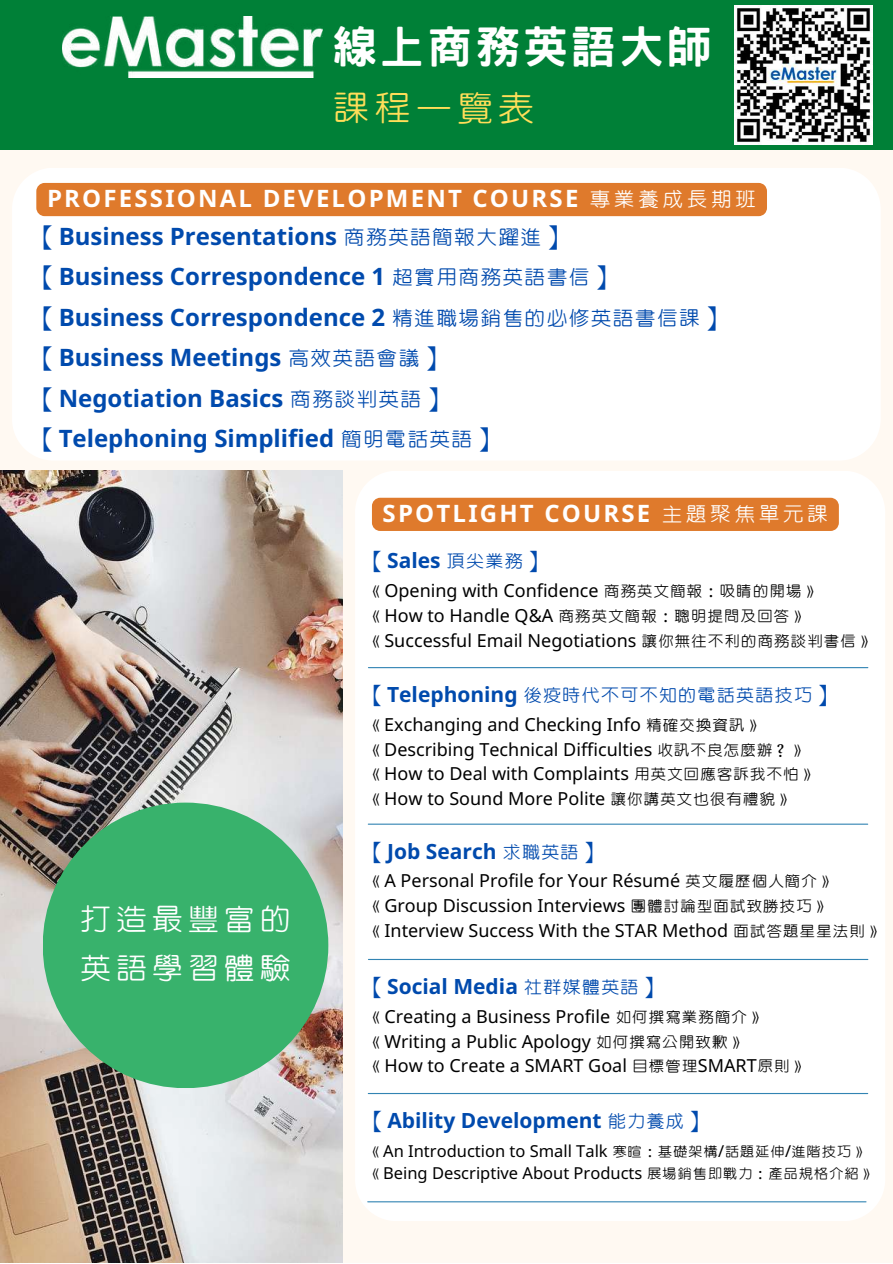
<style>
.page{position:relative;width:893px;height:1264px;background:#fff}
.page>*{position:absolute;margin:0;border:0;box-sizing:border-box;transform-origin:0 0}
.t1{font:800 45px "Han Wang Hei";letter-spacing:.065em;color:#fff}
.t2{font:42px "cw Te X Yen";letter-spacing:.065em;color:#ffde59}
.t3{font:36px/49.5px "cw Te X Yen";letter-spacing:.08em;color:#fff}
.t4{font:700 24px/40.5px "Noto Sans";color:#004aad}
.t5{font:700 24px/37.8px "Noto Sans";letter-spacing:.09em;color:#fff}
.t6{font:700 21px "Noto Sans";color:#004aad}
.t7{font:21px "cw Te X Yen";color:#004aad}
.t8{font:18px/24.8px "Noto Sans";color:#000}
.t9{font:18px "cw Te X Yen";color:#000}
.t10{font:16.5px/22.5px "Noto Sans";color:#000}
.s1{font-family:"cw Te X Yen";font-weight:400}
.s2{font-family:"cw Te X Yen";font-weight:400;color:#004aad}
.s3{color:#004aad}
.s4{font-family:"Noto Sans";font-weight:700}
.s5{font-family:"cw Te X Yen"}
.s6{font-family:"Noto Sans"}
</style>
<div class="page">
<div style="left:0;top:0;width:892px;height:1262px;background:#fff9f2"></div>
<img style="left:0;top:470px;width:343px;height:792px">
<div style="left:355px;top:471px;width:530px;height:749px;background:#fff"></div>
<hr style="left:368px;top:667px;width:499px;height:1px;background:#3284b3">
<hr style="left:368px;top:823px;width:499px;height:1px;background:#3284b3">
<hr style="left:368px;top:958px;width:499px;height:2px;background:#3284b3">
<hr style="left:368px;top:1092px;width:499px;height:2px;background:#3284b3">
<hr style="left:368px;top:1201px;width:497px;height:1px;background:#3284b3">
<div style="left:372px;top:498px;width:466px;height:33px;background:#df7a2c"></div>
<div style="left:12px;top:168px;width:868px;height:292px;background:#fff"></div>
<div style="left:43px;top:802px;width:285px;height:286px;background:#38b26c;border-radius:50%"></div>
<div style="left:0;top:0;width:892px;height:150px;background:#008037"></div>
<img style="left:63px;top:16px;width:259px;height:61px">
<img style="left:734px;top:6px;width:138px;height:138px">
<div style="left:36px;top:183px;width:731px;height:33px;background:#df7a2c"></div>
<h1 class="t1" style="left:332px;top:24px;width:381px">線上商務英語大師</h1>
<h2 class="t2" style="left:332px;top:89px;width:205px">課程一覽表</h2>
<h3 class="t5" style="left:37px;top:179px;width:721px;text-indent:10px">PROFESSIONAL DEVELOPMENT COURSE <span class="s1">專業養成長期班</span><span class="s2">【</span><span class="s3">Business Presentations</span> <span class="s2">商務英語簡報大躍進】</span></h3>
<h3 class="t4" style="left:37px;top:255px;width:687px"><span class="s1">【</span>Business Correspondence 1 <span class="s1">超實用商務英語書信】【</span>Business Correspondence 2 <span class="s1">精進職場銷售的必修英語書信課】【</span>Business Meetings <span class="s1">高效英語會議】<br>【</span>Negotiation Basics <span class="s1">商務談判英語】<br>【</span>Telephoning Simplified <span class="s1">簡明電話英語】</span></h3>
<h3 class="t5" style="left:382px;top:493px;width:447px">SPOTLIGHT COURSE <span class="s1">主題聚焦單元課</span></h3>
<p class="t7" style="left:368px;top:551px;width:176px">【<span class="s4">Sales</span> 頂尖業務】</p>
<p class="t8" style="left:368px;top:577px;width:452px"><span class="s5">《</span>Opening with Confidence <span class="s5">商務英文簡報：吸睛的開場》</span></p>
<p class="t9" style="left:368px;top:607px;width:440px">《<span class="s6">How to Handle Q&amp;A</span> 商務英文簡報：聰明提問及回答》</p>
<p class="t8" style="left:368px;top:627px;width:506px"><span class="s5">《</span>Successful Email Negotiations <span class="s5">讓你無往不利的商務談判書信》</span></p>
<p class="t7" style="left:368px;top:685px;width:466px">【<span class="s4">Telephoning</span> 後疫時代不可不知的電話英語技巧】</p>
<p class="t8" style="left:368px;top:711px;width:449px"><span class="s5">《</span>Exchanging and Checking Info <span class="s5">精確交換資訊》《</span>Describing Technical Difficulties <span class="s5">收訊不良怎麼辦？》《</span>How to Deal with Complaints <span class="s5">用英文回應客訴我不怕》《</span>How to Sound More Polite <span class="s5">讓你講英文也很有禮貌》</span></p>
<h3 class="t3" style="left:79px;top:895px;width:214px">打造最豐富的英語學習體驗</h3>
<p class="t6" style="left:368px;top:836px;width:232px"><span class="s1">【</span>Job Search <span class="s1">求職英語】</span></p>
<p class="t8" style="left:368px;top:868px;width:515px"><span class="s5">《</span>A Personal Profile for Your Résumé <span class="s5">英文履歷個人簡介》《</span>Group Discussion Interviews <span class="s5">團體討論型面試致勝技巧》《</span>Interview Success With the STAR Method <span class="s5">面試答題星星法則》</span></p>
<p class="t6" style="left:368px;top:971px;width:292px"><span class="s1">【</span>Social Media <span class="s1">社群媒體英語】</span></p>
<p class="t8" style="left:368px;top:1003px;width:440px"><span class="s5">《</span>Creating a Business Profile <span class="s5">如何撰寫業務簡介》《</span>Writing a Public Apology <span class="s5">如何撰寫公開致歉》<br>《</span>How to Create a SMART Goal <span class="s5">目標管理</span>SMART<span class="s5">原則》</span></p>
<p class="t6" style="left:368px;top:1105px;width:337px"><span class="s1">【</span>Ability Development <span class="s1">能力養成】</span></p>
<p class="t10" style="left:368px;top:1139px;width:507px"><span class="s5">《</span>An Introduction to Small Talk <span class="s5">寒暄：基礎架構</span>/<span class="s5">話題延伸</span>/<span class="s5">進階技巧》《</span>Being Descriptive About Products <span class="s5">展場銷售即戰力：產品規格介紹》</span></p>
</div>
